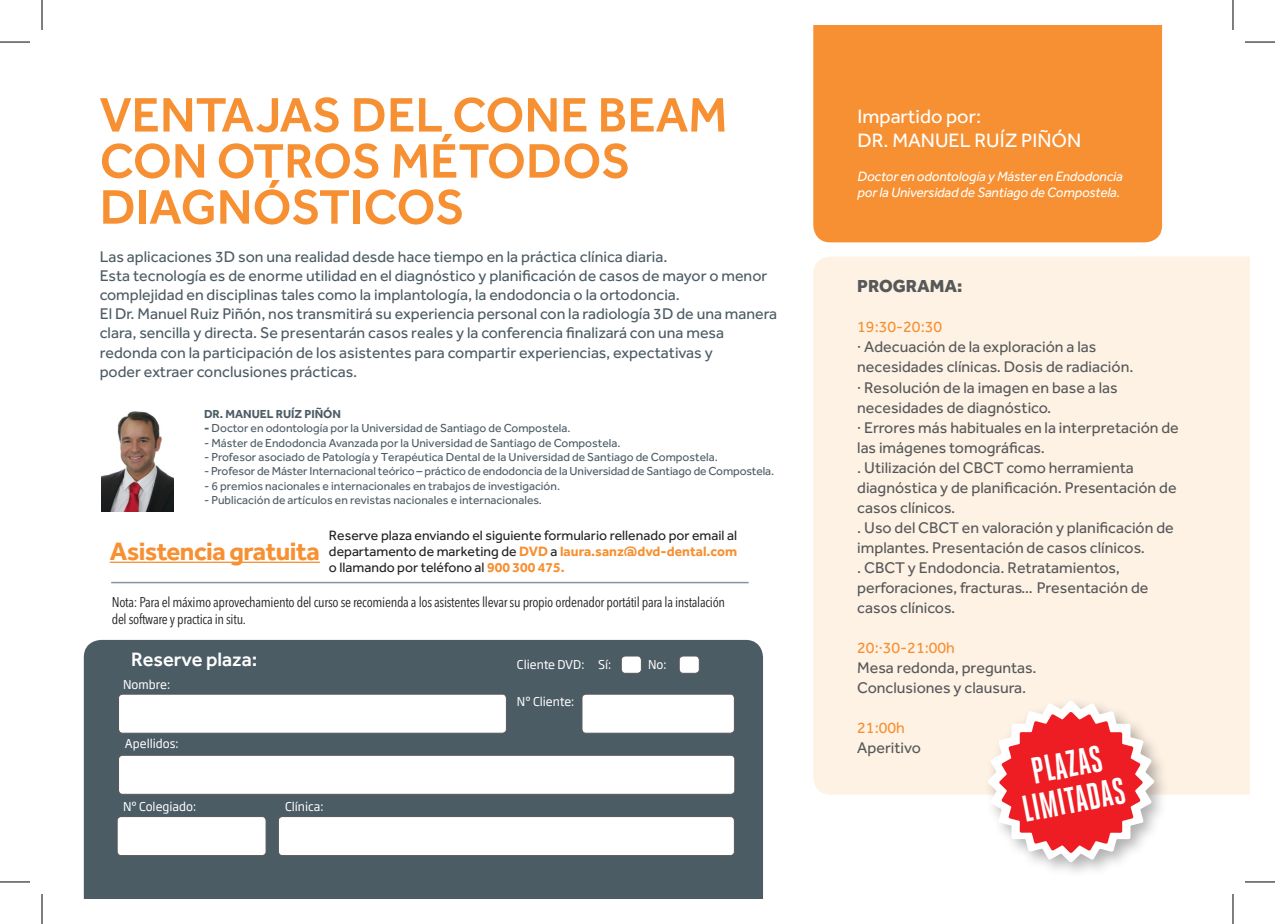
<style>
.page{position:relative;width:1275px;height:924px;background:#fff}
.page>*{position:absolute;margin:0;border:0;box-sizing:border-box;transform-origin:0 0}
.t1{font:500 50px/46px "Effra";color:#f69032}
.t2{font:700 37.2px "Heroic Condensed";color:#fff}
.t3{font:700 26px "Effra";letter-spacing:-.02em;color:#f69032}
.t4{font:20px/24px "Effra";color:#fff}
.t5{font:500 20px "Effra";color:#fff}
.t6{font:800 18px "Effra";color:#57585a}
.t7{font:16px/19.2px "Effra";color:#4c5c65}
.t8{font:16px/20px "Effra";color:#57585a}
.t9{font:16px "Effra";color:#f69032}
.t10{font:14px/16px "Effra";color:#231f20;text-align:justify}
.t11{font:condensed 14px/16.8px "Avenir Next LT Pro";letter-spacing:-.02em;color:#231f20}
.t12{font:italic 14px/16.8px "Effra";letter-spacing:-.01em;color:#fff}
.t13{font:12px "Effra";color:#4c5c65}
.t14{font:12px "Soho Gothic Pro";color:#fff}
.t15{font:700 12px "Effra";color:#4c5c65}
.s1{font-weight:700}
.s2{font-weight:700;color:#f69032}
.s3{color:#f69032}
</style>
<div class="page">
<div style="left:813px;top:25px;width:349px;height:217px;background:#f69032"></div>
<hr style="left:110px;top:561px;width:210px;height:1px;background:#f69032">
<div style="left:813px;top:256px;width:437px;height:538px;background:#fef2e5"></div>
<div style="left:84px;top:639px;width:679px;height:259px;background:#4c5c65"></div>
<div style="left:119px;top:693px;width:387px;height:39px;background:#fff;border-radius:4px"></div>
<div style="left:118px;top:693px;width:389px;height:40px;border:1px solid #57585a;border-radius:4px"></div>
<div style="left:119px;top:755px;width:616px;height:39px;background:#fff;border-radius:4px"></div>
<div style="left:118px;top:754px;width:617px;height:40px;border:1px solid #57585a;border-radius:4px"></div>
<div style="left:582px;top:693px;width:152px;height:39px;background:#fff;border-radius:4px"></div>
<div style="left:581px;top:693px;width:153px;height:40px;border:1px solid #57585a;border-radius:4px"></div>
<div style="left:679px;top:655px;width:20px;height:18px;background:#fff;border-radius:4px"></div>
<div style="left:679px;top:655px;width:20px;height:18px;border:1px solid #57585a;border-radius:4px"></div>
<div style="left:621px;top:655px;width:20px;height:18px;background:#fff;border-radius:4px"></div>
<div style="left:621px;top:655px;width:21px;height:18px;border:1px solid #57585a;border-radius:4px"></div>
<div style="left:117px;top:816px;width:149px;height:39px;background:#fff;border-radius:4px"></div>
<div style="left:117px;top:815px;width:149px;height:40px;border:1px solid #57585a;border-radius:4px"></div>
<div style="left:278px;top:816px;width:456px;height:39px;background:#fff;border-radius:4px"></div>
<div style="left:278px;top:815px;width:456px;height:40px;border:1px solid #57585a;border-radius:4px"></div>
<hr style="left:111px;top:581px;width:637px;height:2px;background:#8498a3">
<img style="left:102px;top:411px;width:72px;height:100px">
<div style="left:982px;top:694px;width:188px;height:184px;background:#231f20;opacity:.35"></div>
<svg style="left:987px;top:700px;width:167px;height:161px"></svg>
<hr style="left:0;top:42px;width:30px;height:1px;background:#000">
<hr style="left:1245px;top:42px;width:30px;height:1px;background:#000">
<hr style="left:0;top:881px;width:30px;height:1px;background:#000">
<hr style="left:1245px;top:881px;width:30px;height:1px;background:#000">
<hr style="left:42px;top:0;width:1px;height:30px;background:#000">
<hr style="left:42px;top:893px;width:1px;height:30px;background:#000">
<hr style="left:1232px;top:0;width:1px;height:30px;background:#000">
<hr style="left:1232px;top:893px;width:1px;height:30px;background:#000">
<p class="t1" style="left:100px;top:91px;width:629px">VENTAJAS DEL CONE BEAM<br>CON OTROS MÉTODOS<br>DIAGNÓSTICOS</p>
<p class="t7" style="left:100px;top:246px;width:569px">Las aplicaciones 3D son una realidad desde hace tiempo en la práctica clínica diaria.</p>
<p class="t7" style="left:100px;top:265px;width:669px">Esta tecnología es de enorme utilidad en el diagnóstico y planificación de casos de mayor o menor complejidad en disciplinas tales como la implantología, la endodoncia o la ortodoncia.</p>
<p class="t7" style="left:100px;top:304px;width:679px">El Dr. Manuel Ruiz Piñón, nos transmitirá su experiencia personal con la radiología 3D de una manera</p>
<p class="t7" style="left:100px;top:323px;width:626px">clara, sencilla y directa. Se presentarán casos reales y la conferencia finalizará con una mesa</p>
<p class="t7" style="left:100px;top:342px;width:614px">redonda con la participación de los asistentes para compartir experiencias, expectativas y</p>
<p class="t7" style="left:100px;top:361px;width:259px">poder extraer conclusiones prácticas.</p>
<p class="t15" style="left:204px;top:406px;width:139px">DR. MANUEL RUÍZ PIÑÓN</p>
<p class="t13" style="left:204px;top:421px;width:368px"><span class="s1">-</span> Doctor en odontología por la Universidad de Santiago de Compostela.</p>
<p class="t13" style="left:204px;top:435px;width:418px">- Máster de Endodoncia Avanzada por la Universidad de Santiago de Compostela.</p>
<p class="t13" style="left:204px;top:450px;width:515px">- Profesor asociado de Patología y Terapéutica Dental de la Universidad de Santiago de Compostela.</p>
<p class="t13" style="left:204px;top:464px;width:571px">- Profesor de Máster Internacional teórico – práctico de endodoncia de la Universidad de Santiago de Compostela.</p>
<p class="t13" style="left:204px;top:478px;width:357px">- 6 premios nacionales e internacionales en trabajos de investigación.</p>
<p class="t13" style="left:204px;top:493px;width:339px">- Publicación de artículos en revistas nacionales e internacionales.</p>
<p class="t3" style="left:110px;top:535px;width:212px">Asistencia gratuita</p>
<p class="t10" style="left:329px;top:527px;width:410px">Reserve plaza enviando el siguiente formulario rellenado por email al departamento de marketing de <span class="s2">DVD</span> a <span class="s2">laura.sanz@dvd-dental.com </span>o llamando por teléfono al <span class="s2">900 300 475.</span></p>
<p class="t11" style="left:112px;top:593px;width:615px">Nota: Para el máximo aprovechamiento del curso se recomienda a los asistentes llevar su propio ordenador portátil para la instalación del software y practica in situ.</p>
<p class="t5" style="left:131px;top:647px;width:128px">Reserve plaza:</p>
<p class="t14" style="left:123px;top:675px;width:49px">Nombre:</p>
<p class="t14" style="left:125px;top:733px;width:55px">Apellidos:</p>
<p class="t14" style="left:123px;top:796px;width:75px">Nº Colegiado:</p>
<p class="t14" style="left:285px;top:796px;width:40px">Clínica:</p>
<p class="t14" style="left:517px;top:655px;width:96px">Cliente DVD: Sí:</p>
<p class="t14" style="left:648px;top:655px;width:20px">No:</p>
<p class="t14" style="left:517px;top:691px;width:59px">Nº Cliente:</p>
<p class="t4" style="left:857px;top:104px;width:225px">Impartido por:<br>DR. MANUEL RUÍZ PIÑÓN</p>
<p class="t12" style="left:857px;top:167px;width:267px">Doctor en odontología y Máster en Endodoncia por la Universidad de Santiago de Compostela.</p>
<p class="t6" style="left:857px;top:275px;width:107px">PROGRAMA:</p>
<p class="t8" style="left:857px;top:317px;width:278px"><span class="s3">19:30-20:30<br></span>· Adecuación de la exploración a las necesidades clínicas. Dosis de radiación.</p>
<p class="t8" style="left:857px;top:377px;width:262px">· Resolución de la imagen en base a las necesidades de diagnóstico.</p>
<p class="t8" style="left:857px;top:417px;width:323px">· Errores más habituales en la interpretación de las imágenes tomográficas.</p>
<p class="t8" style="left:857px;top:457px;width:321px">. Utilización del CBCT como herramienta diagnóstica y de planificación. Presentación de casos clínicos.</p>
<p class="t8" style="left:857px;top:517px;width:318px">. Uso del CBCT en valoración y planificación de implantes. Presentación de casos clínicos.</p>
<p class="t8" style="left:857px;top:557px;width:293px">. CBCT y Endodoncia. Retratamientos, perforaciones, fracturas… Presentación de casos clínicos.</p>
<p class="t9" style="left:857px;top:637px;width:99px">20:·30-21:00h</p>
<p class="t8" style="left:857px;top:657px;width:181px">Mesa redonda, preguntas.</p>
<p class="t8" style="left:857px;top:677px;width:170px">Conclusiones y clausura.</p>
<p class="t9" style="left:857px;top:717px;width:49px">21:00h</p>
<p class="t8" style="left:857px;top:737px;width:65px">Aperitivo</p>
<p class="t2" style="left:1028px;top:750px;width:73px;rotate:-11deg">PLAZAS</p>
<p class="t2" style="left:1018px;top:789px;width:106px;rotate:-11deg">LIMITADAS</p>
</div>
